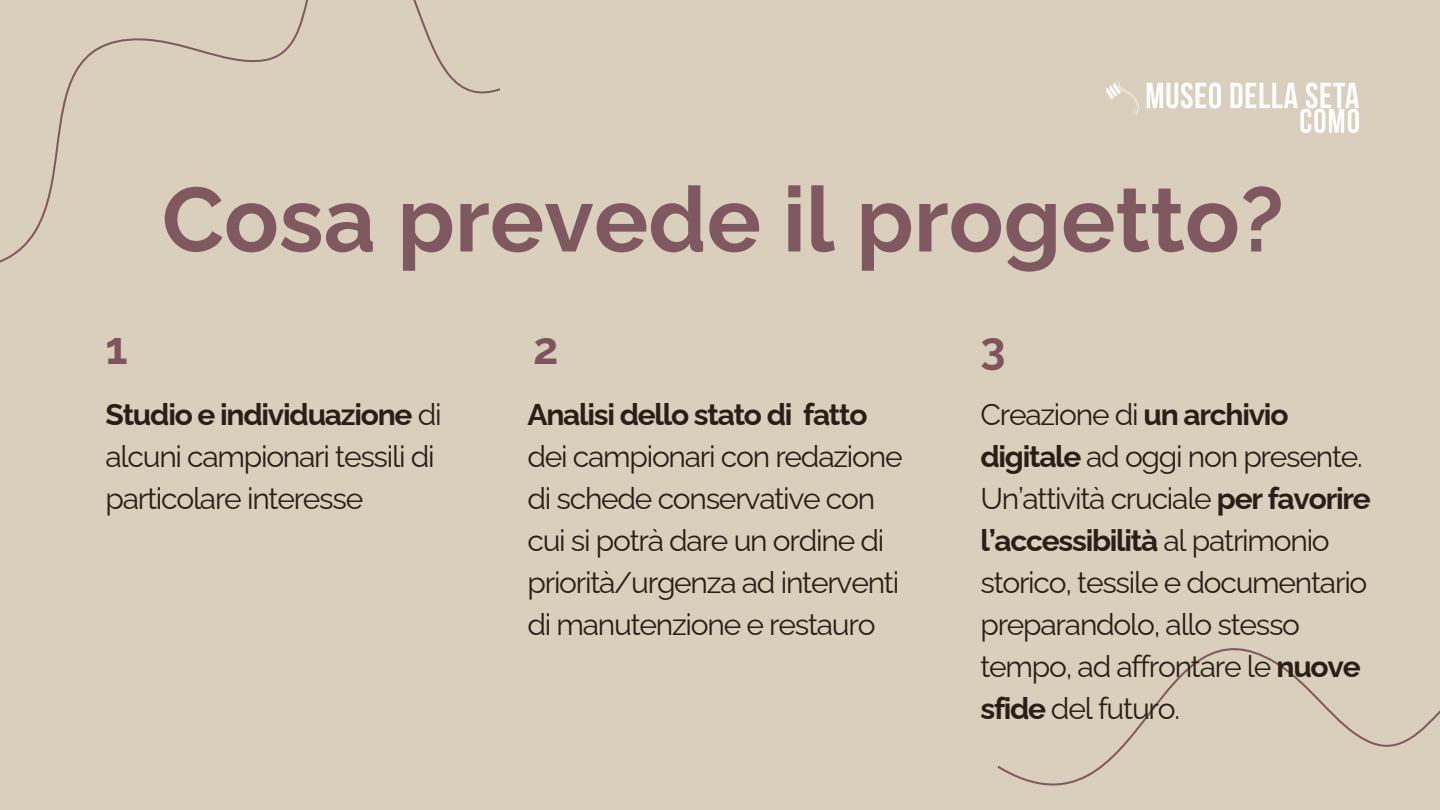
<style>
.page{position:relative;width:1440px;height:810px;background:#d9cfbc}
.page>*{position:absolute;margin:0;border:0;box-sizing:border-box;transform-origin:0 0}
.t1{font:700 90.6px "Raleway";color:#7f595f}
.t2{font:700 45px "Raleway";color:#7f545d}
.t3{font:30px/42px "Raleway";letter-spacing:-.04em;color:#291e18}
.s1{font-weight:700}
</style>
<div class="page">
<svg style="left:0;top:0;width:500px;height:263px"></svg>
<svg style="left:997px;top:648px;width:443px;height:138px"></svg>
<img style="left:1107px;top:81px;width:252px;height:52px">
<h1 class="t1" style="left:162px;top:166px;width:1124px">Cosa prevede il progetto?</h1>
<p class="t2" style="left:533px;top:321px;width:27px">2</p>
<p class="t2" style="left:980px;top:321px;width:27px">3</p>
<p class="t3" style="left:980px;top:394px;width:392px">Creazione di <span class="s1">un archivio digitale</span> ad oggi non presente.<br>Un’attività cruciale <span class="s1">per favorire l’accessibilità</span> al patrimonio storico, tessile e documentario preparandolo, allo stesso tempo, ad affrontare le <span class="s1">nuove sfide</span> del futuro.</p>
<p class="t2" style="left:106px;top:321px;width:24px">1</p>
<p class="t3" style="left:106px;top:394px;width:338px"><span class="s1">Studio e individuazione</span> di alcuni campionari tessili di particolare interesse</p>
<p class="t3" style="left:528px;top:394px;width:377px"><span class="s1">Analisi dello stato di fatto </span>dei campionari con redazione di schede conservative con cui si potrà dare un ordine di priorità/urgenza ad interventi di manutenzione e restauro</p>
</div>
